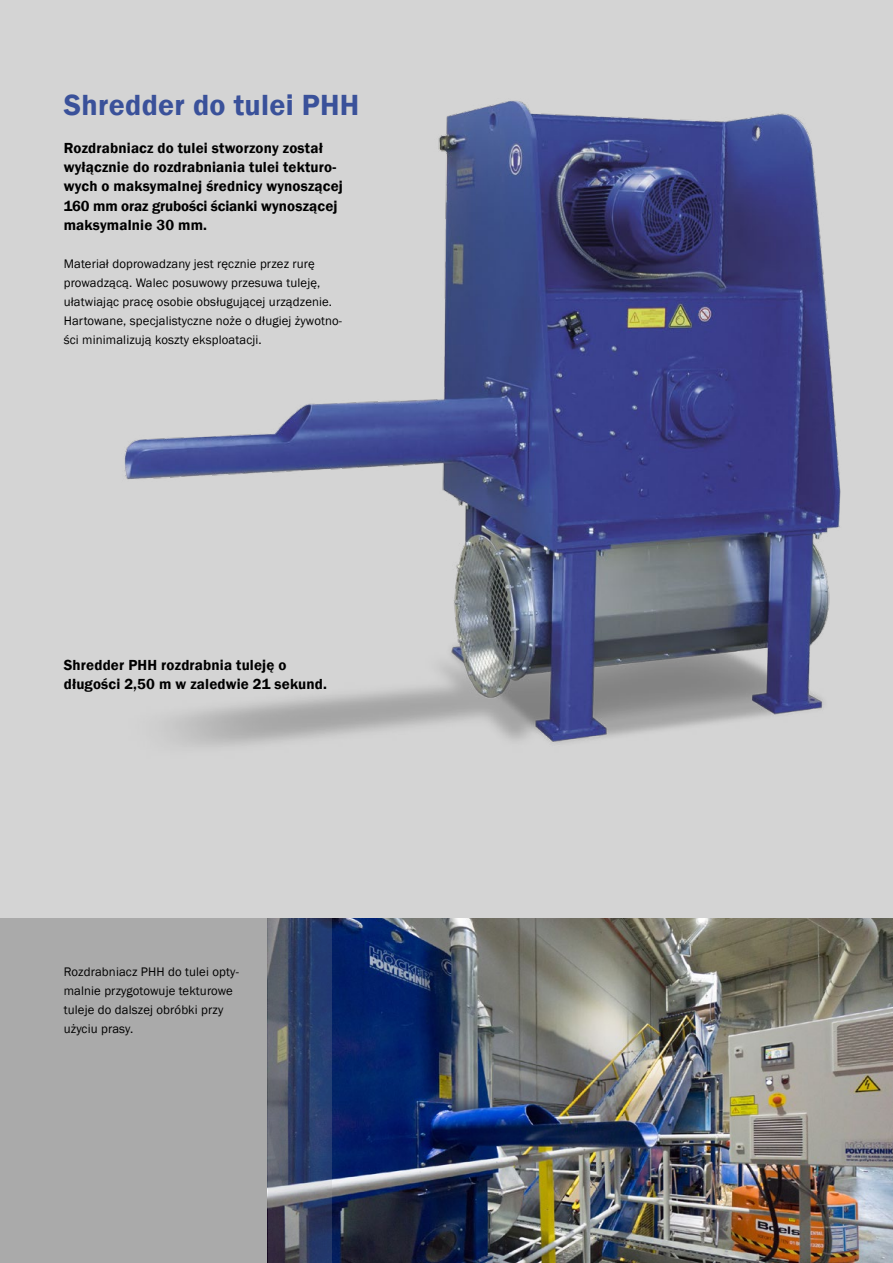
<style>
.page{position:relative;width:893px;height:1263px;background:#fff}
.page>*{position:absolute;margin:0;border:0;box-sizing:border-box;transform-origin:0 0}
.t1{font:600 30px "Franklin Gothic";letter-spacing:.01em;color:#3a519a}
.t2{font:600 15px/19.2px "Franklin Gothic";letter-spacing:.01em;color:#000}
.t3{font:12.75px/19.2px "Franklin Gothic";letter-spacing:.01em;color:#000}
</style>
<div class="page">
<div style="left:0;top:0;width:893px;height:918px;background:#d4d4d4"></div>
<div style="left:0;top:918px;width:268px;height:345px;background:#aaa"></div>
<img style="left:332px;top:918px;width:561px;height:345px">
<img style="left:124px;top:100px;width:717px;height:646px">
<svg style="left:268px;top:918px;width:64px;height:345px;background:#424f6d"></svg>
<h1 class="t1" style="left:64px;top:86px;width:297px">Shredder do tulei PHH</h1>
<p class="t2" style="left:64px;top:139px;width:281px">Rozdrabniacz do tulei stworzony został wyłącznie do rozdrabniania tulei tekturo&shy;wych o maksymalnej średnicy wynoszącej 160 mm oraz grubości ścianki wynoszącej maksymalnie 30 mm.</p>
<p class="t3" style="left:64px;top:254px;width:280px">Materiał doprowadzany jest ręcznie przez rurę prowadzącą. Walec posuwowy przesuwa tuleję, ułatwiając pracę osobie obsługującej urządzenie.<br>Hartowane, specjalistyczne noże o długiej żywotno&shy;ści minimalizują koszty eksploatacji.</p>
<p class="t2" style="left:64px;top:655px;width:265px">Shredder PHH rozdrabnia tuleję o długości 2,50 m w zaledwie 21 sekund.</p>
<p class="t3" style="left:64px;top:962px;width:177px">Rozdrabniacz PHH do tulei opty&shy;malnie przygotowuje tekturowe tuleje do dalszej obróbki przy użyciu prasy.</p>
</div>
